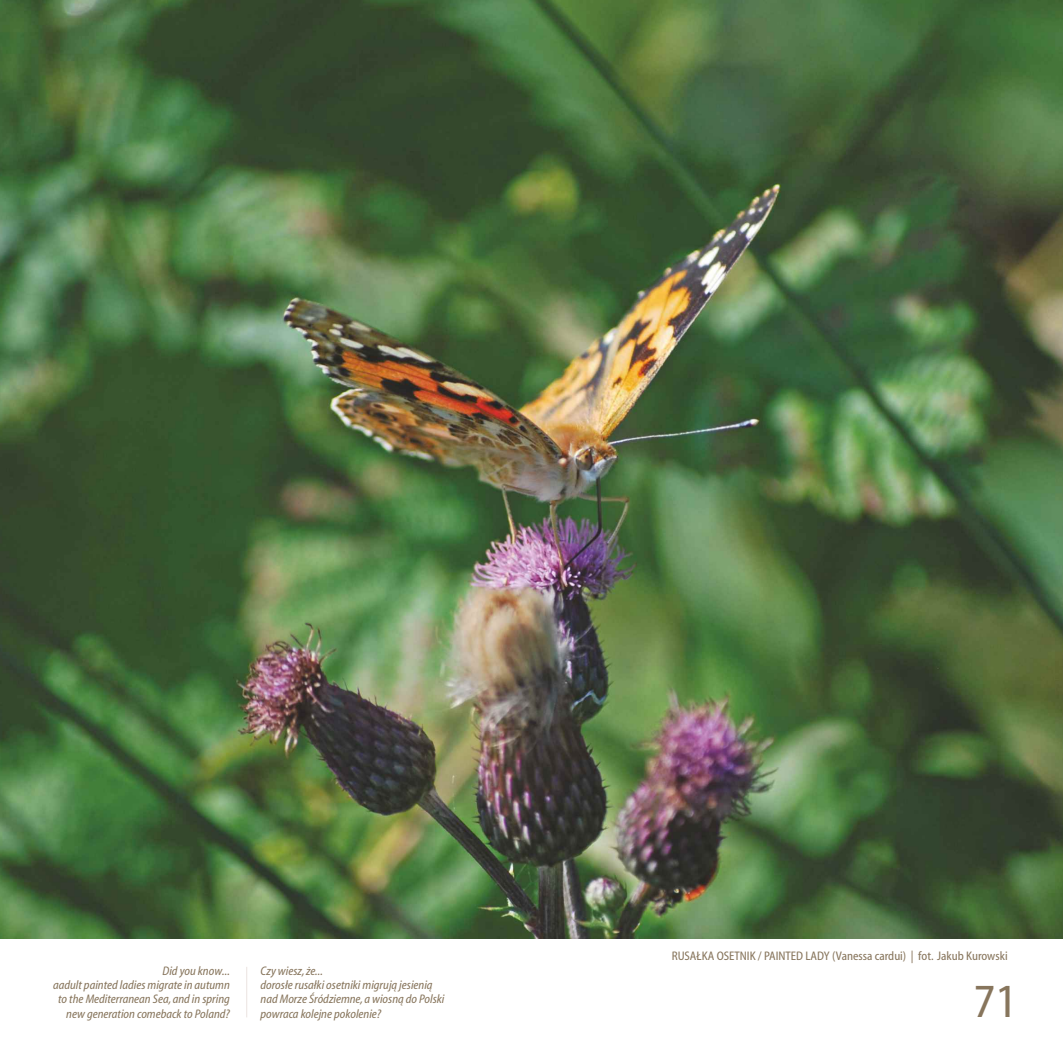
<style>
.page{position:relative;width:1063px;height:1063px;background:#fff}
.page>*{position:absolute;margin:0;border:0;box-sizing:border-box;transform-origin:0 0}
.t1{font:condensed 47.88px "Myriad Web Pro";color:#87755c}
.t2{font:italic condensed 12.5px/14.2px "Myriad Web Pro";color:#87755c}
.t3{font:condensed 12.5px "Myriad Web Pro";color:#87755c}
</style>
<div class="page">
<img style="left:0;top:0;width:1063px;height:939px">
<hr style="left:246px;top:967px;width:1px;height:50px;background:#ebe3e0">
<p class="t2" style="left:53px;top:964px;width:178px;text-align:right">Did you know...<br>aadult painted ladies migrate in autumn to the Mediterranean Sea, and in spring new generation comeback to Poland?</p>
<p class="t2" style="left:261px;top:964px;width:186px">Czy wiesz, że...<br>dorosłe rusałki osetniki migrują jesienią nad Morze Śródziemne, a wiosną do Polski powraca kolejne pokolenie?</p>
<p class="t3" style="left:672px;top:951px;width:337px">RUSAŁKA OSETNIK / PAINTED LADY (Vanessa cardui) | fot. Jakub Kurowski</p>
<h1 class="t1" style="left:974px;top:981px;width:45px">71</h1>
</div>
